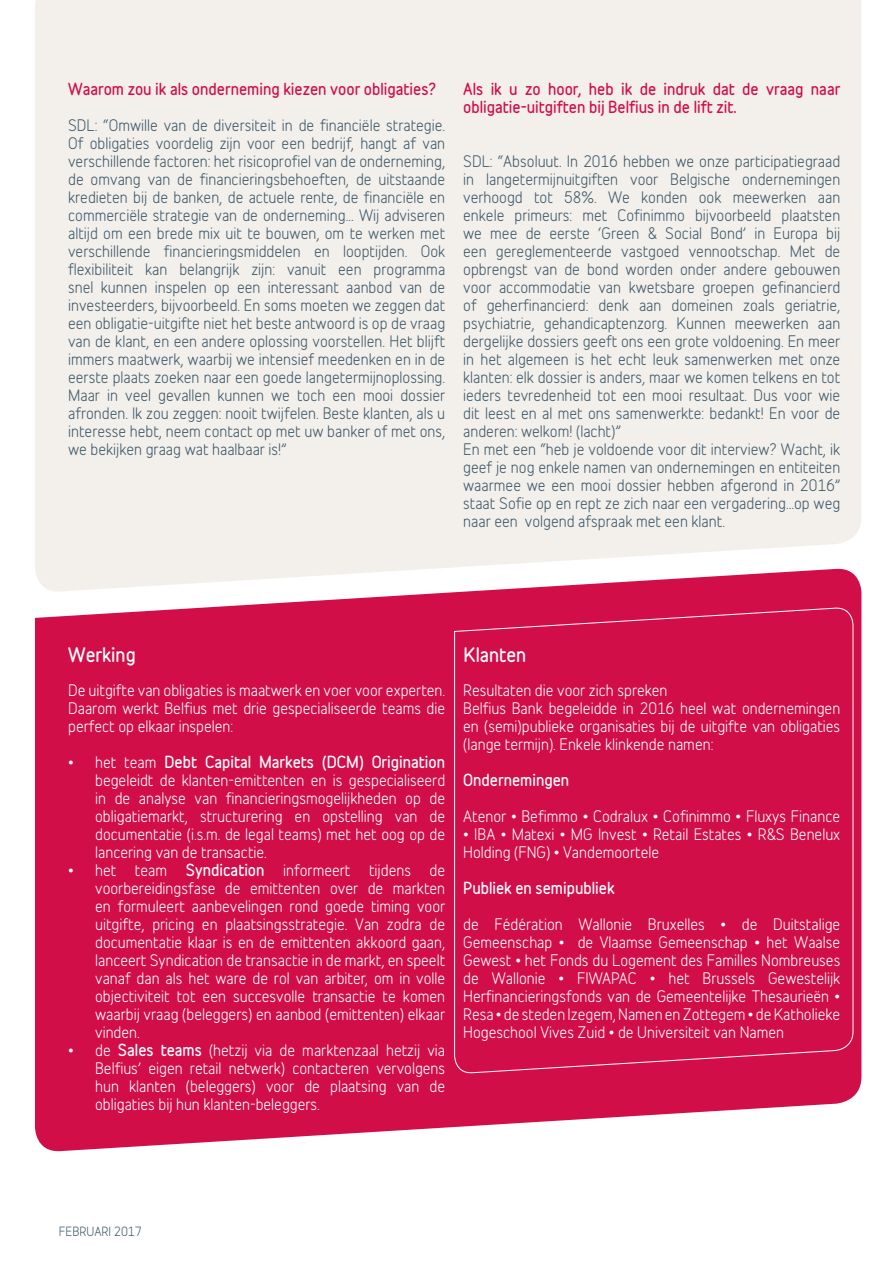
<style>
.page{position:relative;width:893px;height:1263px;background:#fff}
.page>*{position:absolute;margin:0;border:0;box-sizing:border-box;transform-origin:0 0}
.t1{font:700 18px "Belfius Alternative";color:#fff}
.t2{font:15px/18px "Belfius Alternative";color:#405b6b;text-align:justify}
.t3{font:15px/18px "Belfius Alternative";color:#fff;text-align:justify}
.t4{font:700 15px/18px "Belfius Alternative";color:#d20e49}
.t5{font:700 15px "Belfius Alternative";color:#fff}
.t6{font:12px "Belfius Alternative";color:#405b6b}
.s1{font-weight:700}
</style>
<div class="page">
<div style="left:35px;top:0;width:826px;height:567px;background:#f3f0ec"></div>
<svg style="left:35px;top:567px;width:826px;height:585px;fill:#d20e49"></svg>
<div style="left:454px;top:606px;width:400px;height:468px;background:#d20e49"></div>
<p class="t4" style="left:68px;top:80px;width:370px">Waarom zou ik als onderneming kiezen voor obligaties?</p>
<p class="t2" style="left:68px;top:115px;width:379px">SDL: “Omwille van de diversiteit in de financiële strategie.<br>Of obligaties voordelig zijn voor een bedrijf, hangt af van verschillende factoren: het risicoprofiel van de onderneming, de omvang van de financieringsbehoeften, de uitstaande kredieten bij de banken, de actuele rente, de financiële en commerciële strategie van de onderneming… Wij adviseren altijd om een brede mix uit te bouwen, om te werken met verschillende financieringsmiddelen en looptijden. Ook flexibiliteit kan belangrijk zijn: vanuit een programma snel kunnen inspelen op een interessant aanbod van de investeerders, bijvoorbeeld. En soms moeten we zeggen dat een obligatie-uitgifte niet het beste antwoord is op de vraag van de klant, en een andere oplossing voorstellen. Het blijft immers maatwerk, waarbij we intensief meedenken en in de eerste plaats zoeken naar een goede langetermijnoplossing.<br>Maar in veel gevallen kunnen we toch een mooi dossier afronden. Ik zou zeggen: nooit twijfelen. Beste klanten, als u interesse hebt, neem contact op met uw banker of met ons, we bekijken graag wat haalbaar is!”</p>
<p class="t4" style="left:463px;top:80px;width:379px">Als ik u zo hoor, heb ik de indruk dat de vraag naar obligatie-uitgiften bij Belfius in de lift zit.</p>
<p class="t2" style="left:463px;top:151px;width:379px">SDL: “Absoluut. In 2016 hebben we onze participatiegraad in langetermijnuitgiften voor Belgische ondernemingen verhoogd tot 58%. We konden ook meewerken aan enkele primeurs: met Cofinimmo bijvoorbeeld plaatsten we mee de eerste ‘Green &amp; Social Bond’ in Europa bij een gereglementeerde vastgoed vennootschap. Met de opbrengst van de bond worden onder andere gebouwen voor accommodatie van kwetsbare groepen gefinancierd of geherfinancierd: denk aan domeinen zoals geriatrie, psychiatrie, gehandicaptenzorg. Kunnen meewerken aan dergelijke dossiers geeft ons een grote voldoening. En meer in het algemeen is het echt leuk samenwerken met onze klanten: elk dossier is anders, maar we komen telkens en tot ieders tevredenheid tot een mooi resultaat. Dus voor wie dit leest en al met ons samenwerkte: bedankt! En voor de anderen: welkom! (lacht)”</p>
<p class="t2" style="left:463px;top:439px;width:379px">En met een “heb je voldoende voor dit interview? Wacht, ik geef je nog enkele namen van ondernemingen en entiteiten waarmee we een mooi dossier hebben afgerond in 2016” staat Sofie op en rept ze zich naar een vergadering…op weg naar een volgend afspraak met een klant.</p>
<p class="t1" style="left:68px;top:640px;width:69px">Werking</p>
<p class="t3" style="left:68px;top:680px;width:379px">De uitgifte van obligaties is maatwerk en voer voor experten.<br>Daarom werkt Belfius met drie gespecialiseerde teams die perfect op elkaar inspelen:</p>
<p class="t3" style="left:95px;top:752px;width:352px;text-indent:-27px">• het team <span class="s1">Debt Capital Markets (DCM) Origination </span>begeleidt de klanten-emittenten en is gespecialiseerd in de analyse van financieringsmogelijkheden op de obligatiemarkt, structurering en opstelling van de documentatie (i.s.m. de legal teams) met het oog op de lancering van de transactie.</p>
<p class="t3" style="left:95px;top:860px;width:352px;text-indent:-27px">• het team <span class="s1">Syndication</span> informeert tijdens de voorbereidingsfase de emittenten over de markten en formuleert aanbevelingen rond goede timing voor uitgifte, pricing en plaatsingsstrategie. Van zodra de documentatie klaar is en de emittenten akkoord gaan, lanceert Syndication de transactie in de markt, en speelt vanaf dan als het ware de rol van arbiter, om in volle objectiviteit tot een succesvolle transactie te komen waarbij vraag (beleggers) en aanbod (emittenten) elkaar vinden.</p>
<p class="t3" style="left:95px;top:1040px;width:352px;text-indent:-27px">• de <span class="s1">Sales teams</span> (hetzij via de marktenzaal hetzij via Belfius’ eigen retail netwerk) contacteren vervolgens hun klanten (beleggers) voor de plaatsing van de obligaties bij hun klanten-beleggers.</p>
<p class="t1" style="left:464px;top:640px;width:64px">Klanten</p>
<p class="t3" style="left:463px;top:680px;width:206px">Resultaten die voor zich spreken</p>
<p class="t3" style="left:463px;top:698px;width:379px">Belfius Bank begeleidde in 2016 heel wat ondernemingen en (semi)publieke organisaties bij de uitgifte van obligaties (lange termijn). Enkele klinkende namen:</p>
<p class="t5" style="left:463px;top:768px;width:108px">Ondernemingen</p>
<p class="t3" style="left:463px;top:806px;width:378px">Atenor • Befimmo • Codralux • Cofinimmo • Fluxys Finance</p>
<p class="t3" style="left:463px;top:824px;width:379px">• IBA • Matexi • MG Invest • Retail Estates • R&amp;S Benelux<br>Holding (FNG) • Vandemoortele</p>
<p class="t5" style="left:463px;top:876px;width:153px">Publiek en semipubliek</p>
<p class="t3" style="left:463px;top:914px;width:379px">de Fédération Wallonie Bruxelles • de Duitstalige Gemeenschap • de Vlaamse Gemeenschap • het Waalse Gewest • het Fonds du Logement des Familles Nombreuses de Wallonie • FIWAPAC • het Brussels Gewestelijk Herfinancieringsfonds van de Gemeentelijke Thesaurieën • Resa • de steden Izegem, Namen en Zottegem • de Katholieke Hogeschool Vives Zuid • de Universiteit van Namen</p>
<p class="t6" style="left:59px;top:1221px;width:84px">FEBRUARI 2017</p>
</div>
